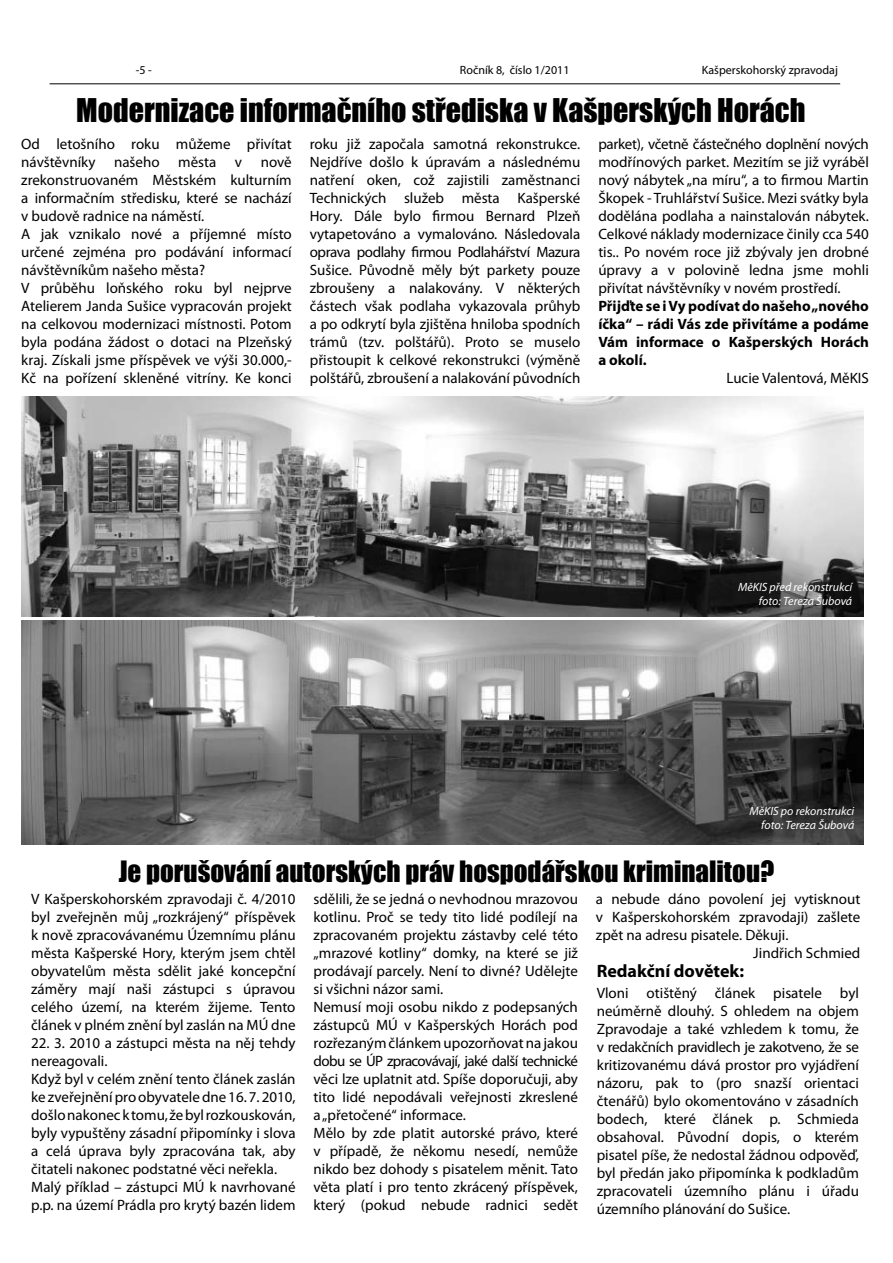
<style>
.page{position:relative;width:893px;height:1263px;background:#fff}
.page>*{position:absolute;margin:0;border:0;box-sizing:border-box;transform-origin:0 0}
.t1{font:30px "Impact";color:#000}
.t2{font:27px "Impact";color:#000}
.t3{font:700 18px "Myriad Pro";color:#000}
.t4{font:15px/18px "Myriad Pro";color:#000;text-align:justify}
.t5{font:700 15px/18px "Myriad Pro";color:#000;text-align:justify}
.t6{font:italic 12px/14.4px "Myriad Pro";color:#fff;text-align:right}
.t7{font:12px "Myriad Pro";color:#000}
</style>
<div class="page">
<img style="left:22px;top:397px;width:841px;height:220px">
<img style="left:21px;top:620px;width:843px;height:224px">
<hr style="left:50px;top:84px;width:790px;height:1px;background:#000">
<p class="t7" style="left:136px;top:63px;width:18px">-5 -</p>
<p class="t7" style="left:460px;top:63px;width:111px">Ročník 8, číslo 1/2011</p>
<p class="t7" style="left:702px;top:63px;width:138px">Kašperskohorský zpravodaj</p>
<h1 class="t1" style="left:76px;top:86px;width:731px">Modernizace informačního střediska v Kašperských Horách</h1>
<p class="t4" style="left:21px;top:135px;width:272px;text-align:left">Od letošního roku můžeme přivítat návštěvníky našeho města v nově zrekonstruovaném Městském kulturním a informačním středisku, které se nachází v budově radnice na náměstí.<br>A jak vznikalo nové a příjemné místo určené zejména pro podávání informací návštěvníkům našeho města?<br>V průběhu loňského roku byl nejprve Atelierem Janda Sušice vypracován projekt na celkovou modernizaci místnosti. Potom byla podána žádost o dotaci na Plzeňský kraj. Získali jsme příspěvek ve výši 30.000,- Kč na pořízení skleněné vitríny. Ke konci</p>
<p class="t4" style="left:310px;top:135px;width:272px">roku již započala samotná rekonstrukce.<br>Nejdříve došlo k úpravám a následnému natření oken, což zajistili zaměstnanci Technických služeb města Kašperské Hory. Dále bylo firmou Bernard Plzeň vytapetováno a vymalováno. Následovala oprava podlahy firmou Podlahářství Mazura Sušice. Původně měly být parkety pouze zbroušeny a nalakovány. V některých částech však podlaha vykazovala průhyb a po odkrytí byla zjištěna hniloba spodních trámů (tzv. polštářů). Proto se muselo přistoupit k celkové rekonstrukci (výměně polštářů, zbroušení a nalakování původních</p>
<p class="t4" style="left:598px;top:135px;width:272px">parket), včetně částečného doplnění nových modřínových parket. Mezitím se již vyráběl nový nábytek „na míru“, a to firmou Martin Škopek - Truhlářství Sušice. Mezi svátky byla dodělána podlaha a nainstalován nábytek.<br>Celkové náklady modernizace činily cca 540 tis.. Po novém roce již zbývaly jen drobné úpravy a v polovině ledna jsme mohli přivítat návštěvníky v novém prostředí.</p>
<p class="t5" style="left:598px;top:297px;width:272px">Přijďte se iVy podívat do našeho „nového íčka“ – rádi Vás zde přivítáme a podáme Vám informace o Kašperských Horách a okolí.</p>
<p class="t4" style="left:726px;top:369px;width:144px">Lucie Valentová, MěKIS</p>
<p class="t6" style="left:738px;top:579px;width:116px">MěKIS před rekonstrukcí foto: Tereza Šubová</p>
<p class="t6" style="left:749px;top:803px;width:106px">MěKIS po rekonstrukci foto: Tereza Šubová</p>
<h2 class="t2" style="left:119px;top:850px;width:657px">Je porušování autorských práv hospodářskou kriminalitou?</h2>
<p class="t4" style="left:31px;top:890px;width:266px">V Kašperskohorském zpravodaji č. 4/2010 byl zveřejněn můj „rozkrájený“ příspěvek k nově zpracovávanému Územnímu plánu města Kašperské Hory, kterým jsem chtěl obyvatelům města sdělit jaké koncepční záměry mají naši zástupci s úpravou celého území, na kterém žijeme. Tento článek v plném znění byl zaslán na MÚ dne</p>
<p class="t4" style="left:31px;top:1034px;width:266px;text-align:left">22. 3. 2010 a zástupci města na něj tehdy nereagovali.<br>Když byl v celém znění tento článek zaslán ke zveřejnění pro obyvatele dne 16. 7. 2010, došlo nakonec ktomu, že byl rozkouskován, byly vypuštěny zásadní připomínky i slova a celá úprava byly zpracována tak, aby čitateli nakonec podstatné věci neřekla.<br>Malý příklad – zástupci MÚ k navrhované p.p. na území Prádla pro krytý bazén lidem</p>
<p class="t4" style="left:314px;top:890px;width:266px;text-align:left">sdělili, že se jedná o nevhodnou mrazovou kotlinu. Proč se tedy tito lidé podílejí na zpracovaném projektu zástavby celé této „mrazové kotliny“ domky, na které se již prodávají parcely. Není to divné? Udělejte si všichni názor sami.<br>Nemusí moji osobu nikdo z podepsaných zástupců MÚ v Kašperských Horách pod rozřezaným článkem upozorňovat na jakou dobu se ÚP zpracovávají, jaké další technické věci lze uplatnit atd. Spíše doporučuji, aby tito lidé nepodávali veřejnosti zkreslené a„přetočené“ informace.<br>Mělo by zde platit autorské právo, které v případě, že někomu nesedí, nemůže nikdo bez dohody s pisatelem měnit. Tato věta platí i pro tento zkrácený příspěvek, který (pokud nebude radnici sedět</p>
<p class="t4" style="left:596px;top:890px;width:266px">a nebude dáno povolení jej vytisknout</p>
<p class="t4" style="left:596px;top:908px;width:266px">v Kašperskohorském zpravodaji) zašlete</p>
<p class="t4" style="left:596px;top:926px;width:194px">zpět na adresu pisatele. Děkuji.</p>
<p class="t4" style="left:753px;top:944px;width:109px">Jindřich Schmied</p>
<p class="t4" style="left:597px;top:983px;width:264px">Vloni otištěný článek pisatele byl neúměrně dlouhý. S ohledem na objem Zpravodaje a také vzhledem k tomu, že v redakčních pravidlech je zakotveno, že se kritizovanému dává prostor pro vyjádření názoru, pak to (pro snazší orientaci čtenářů) bylo okomentováno v zásadních bodech, které článek p. Schmieda obsahoval. Původní dopis, o kterém pisatel píše, že nedostal žádnou odpověď, byl předán jako připomínka k podkladům zpracovateli územního plánu i úřadu územního plánování do Sušice.</p>
<p class="t3" style="left:597px;top:959px;width:149px">Redakční dovětek:</p>
</div>
